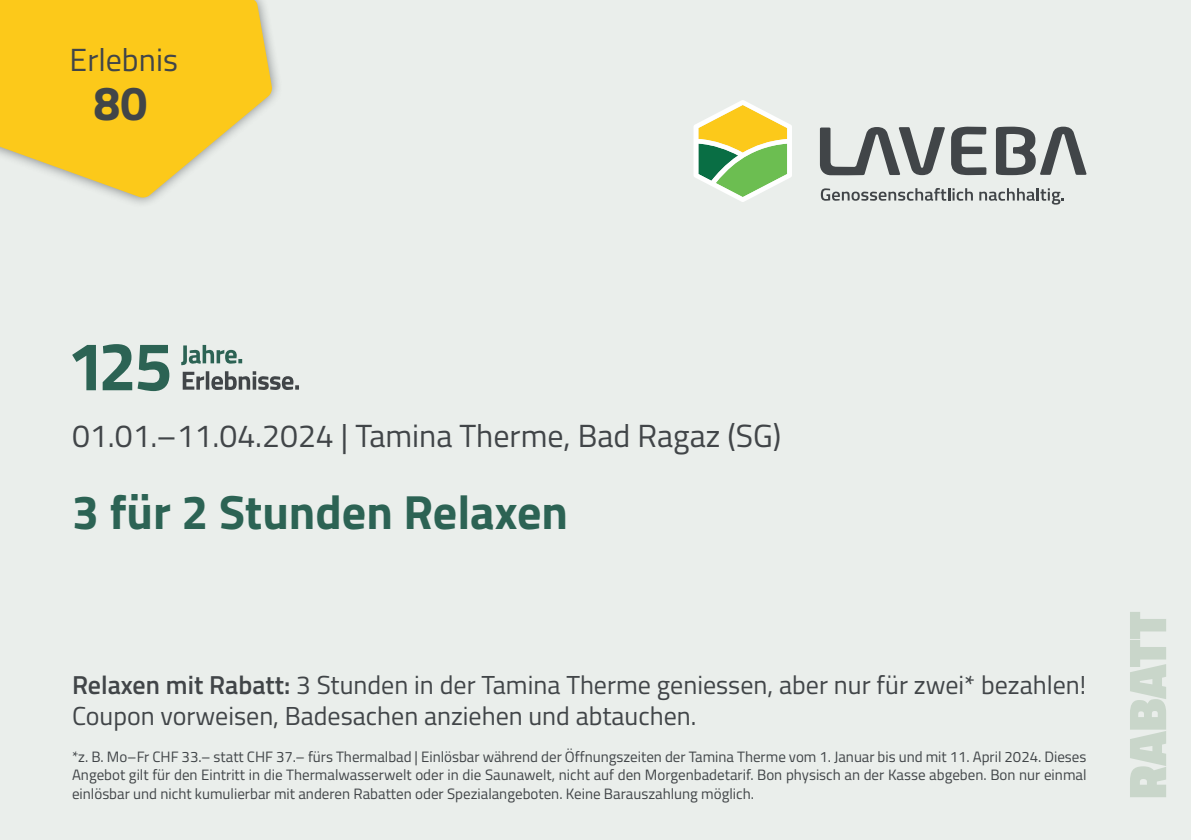
<style>
.page{position:relative;width:1191px;height:840px;background:#fff}
.page>*{position:absolute;margin:0;border:0;box-sizing:border-box;transform-origin:0 0}
.t1{font:900 54px "Titillium";letter-spacing:-.01em;color:#c9d6ca}
.t2{font:700 48px "Titillium";color:#2c6354}
.t3{font:700 48px "Titillium";color:#414548}
.t4{font:32px "Titillium";color:#414548}
.t5{font:26px/31.2px "Titillium";color:#414548}
.Bedingungen{font:15px/18px "Titillium";color:#414548;text-align:justify}
.s1{font-weight:600}
</style>
<div class="page">
<div style="left:0;top:1px;width:1191px;height:838px;background:#eaeeeb"></div>
<svg style="left:122px;top:0;width:179px;height:204px"></svg>
<svg style="left:0;top:0;width:272px;height:198px;fill:#fcc91a"></svg>
<svg style="left:820px;top:127px;width:125px;height:48px"></svg>
<svg style="left:996px;top:127px;width:90px;height:48px"></svg>
<svg style="left:951px;top:127px;width:35px;height:48px"></svg>
<svg style="left:694px;top:100px;width:98px;height:102px"></svg>
<svg style="left:821px;top:188px;width:152px;height:13px"></svg>
<svg style="left:979px;top:188px;width:85px;height:16px"></svg>
<svg style="left:72px;top:345px;width:24px;height:45px"></svg>
<svg style="left:103px;top:344px;width:29px;height:46px"></svg>
<svg style="left:138px;top:345px;width:31px;height:46px"></svg>
<svg style="left:183px;top:371px;width:116px;height:19px"></svg>
<svg style="left:181px;top:345px;width:61px;height:20px"></svg>
<p class="t4" style="left:70px;top:37px;width:110px">Erlebnis</p>
<p class="t3" style="left:94px;top:67px;width:55px">80</p>
<p class="t4" style="left:72px;top:412px;width:711px">01.01.–11.04.2024 | Tamina Therme, Bad Ragaz (SG)</p>
<p class="t2" style="left:72px;top:475px;width:497px">3 für 2 Stunden Relaxen</p>
<p class="t5" style="left:72px;top:667px;width:1015px"><span class="s1">Relaxen mit Rabatt:</span> 3 Stunden in der Tamina Therme geniessen, aber nur für zwei* bezahlen!<br>Coupon vorweisen, Badesachen anziehen und abtauchen.</p>
<p class="Bedingungen" style="left:72px;top:747px;width:1016px">*z. B. Mo–Fr CHF 33.– statt CHF 37.– fürs Thermalbad | Einlösbar während der Öffnungszeiten der Tamina Therme vom 1. Januar bis und mit 11. April 2024. Dieses Angebot gilt für den Eintritt in die Thermalwasserwelt oder in die Saunawelt, nicht auf den Morgenbadetarif. Bon physisch an der Kasse abgeben. Bon nur einmal einlösbar und nicht kumulierbar mit anderen Rabatten oder Spezialangeboten. Keine Barauszahlung möglich.</p>
<p class="t1" style="left:1107px;top:798px;width:189px;rotate:-90deg">RABATT</p>
</div>
